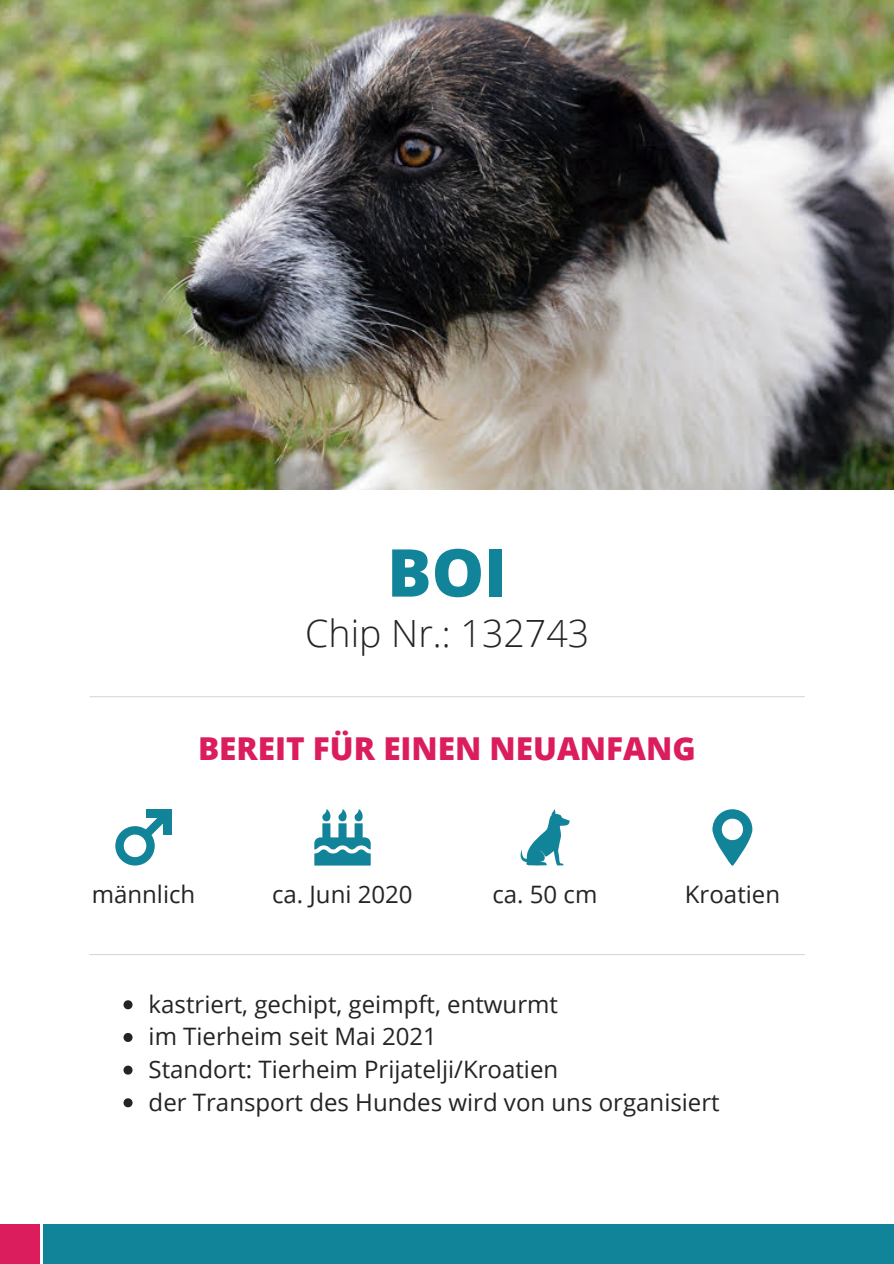
<style>
.page{position:relative;width:894px;height:1264px;background:#fff}
.page>*{position:absolute;margin:0;border:0;box-sizing:border-box;transform-origin:0 0}
.t1{font:800 66px "Open Sans";color:#128499}
.t2{font:300 37.5px "Open Sans";color:#262422}
.t3{font:800 31.5px "Open Sans";color:#db1d5d}
.t4{font:24px "Open Sans";color:#262422}
</style>
<div class="page">
<hr style="left:90px;top:696px;width:714px;height:1px;background:#d5d9dc">
<svg style="left:314px;top:809px;width:56px;height:56px"></svg>
<svg style="left:520px;top:809px;width:50px;height:56px"></svg>
<svg style="left:712px;top:809px;width:40px;height:56px"></svg>
<hr style="left:90px;top:954px;width:714px;height:1px;background:#d5d9dc">
<img style="left:0;top:0;width:893px;height:490px">
<div style="left:44px;top:1223px;width:849px;height:40px;background:#128499"></div>
<svg style="left:123px;top:1000px;width:9px;height:9px"></svg>
<svg style="left:123px;top:1033px;width:9px;height:8px"></svg>
<svg style="left:123px;top:1065px;width:9px;height:9px"></svg>
<svg style="left:123px;top:1098px;width:9px;height:9px"></svg>
<div style="left:0;top:1223px;width:39px;height:40px;background:#db1d5d"></div>
<svg style="left:115px;top:817px;width:57px;height:48px"></svg>
<div style="left:163px;top:809px;width:9px;height:25px;background:#128499"></div>
<div style="left:146px;top:809px;width:26px;height:8px;background:#128499"></div>
<p class="t1" style="left:387px;top:526px;width:122px">BOI</p>
<p class="t2" style="left:305px;top:607px;width:285px">Chip Nr.: 132743</p>
<p class="t3" style="left:198px;top:726px;width:499px">BEREIT FÜR EINEN NEUANFANG</p>
<p class="t4" style="left:92px;top:877px;width:105px">männlich</p>
<p class="t4" style="left:272px;top:877px;width:142px">ca. Juni 2020</p>
<p class="t4" style="left:492px;top:877px;width:106px">ca. 50 cm</p>
<p class="t4" style="left:684px;top:877px;width:97px">Kroatien</p>
<p class="t4" style="left:148px;top:987px;width:411px">kastriert, gechipt, geimpft, entwurmt</p>
<p class="t4" style="left:148px;top:1019px;width:290px">im Tierheim seit Mai 2021</p>
<p class="t4" style="left:148px;top:1052px;width:411px">Standort: Tierheim Prijatelji/Kroatien</p>
<p class="t4" style="left:148px;top:1085px;width:572px">der Transport des Hundes wird von uns organisiert</p>
</div>
